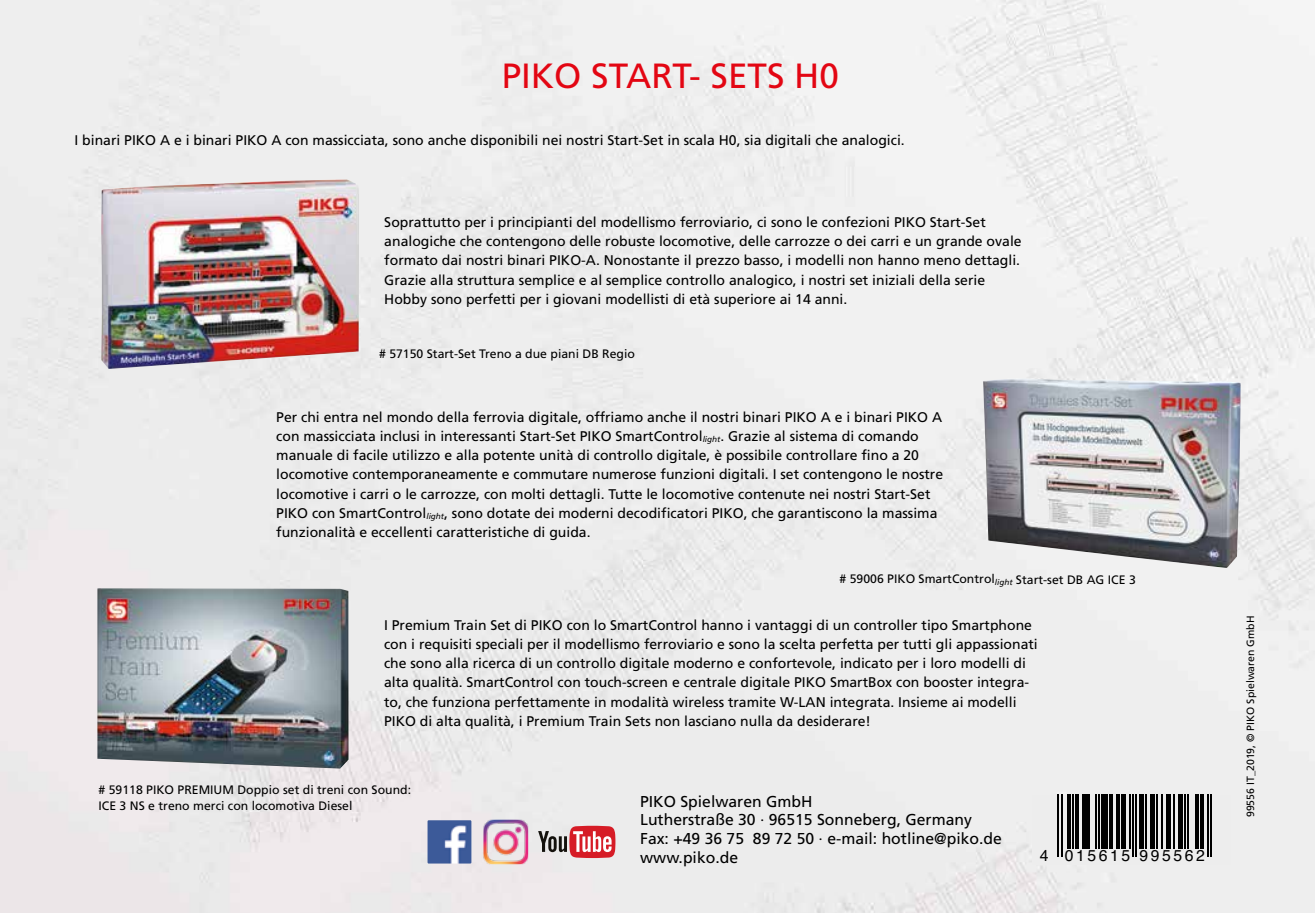
<style>
.page{position:relative;width:1315px;height:913px;background:#eee}
.page>*{position:absolute;margin:0;border:0;box-sizing:border-box;transform-origin:0 0}
.t1{font:35px "Frutiger";color:#e30613}
.t2{font:15.75px/18.9px "Frutiger LT Std";color:#000}
.t3{font:15.75px "Helvetica";letter-spacing:.165em;color:#000}
.t4{font:14px/19.2px "Frutiger";color:#000}
.t5{font:12.25px/15.8px "Frutiger LT Std";color:#000}
.t6{font:10.5px "Frutiger";color:#000}
</style>
<div class="page">
<div style="left:1032px;top:795px;width:198px;height:69px;background:#ededed"></div>
<hr style="left:1057px;top:795px;width:2px;height:62px;background:#000">
<hr style="left:1060px;top:795px;width:2px;height:62px;background:#000">
<hr style="left:1067px;top:795px;width:3px;height:54px;background:#000">
<hr style="left:1072px;top:795px;width:1px;height:54px;background:#000">
<hr style="left:1075px;top:795px;width:3px;height:54px;background:#000">
<hr style="left:1082px;top:795px;width:3px;height:54px;background:#000">
<hr style="left:1086px;top:795px;width:4px;height:54px;background:#000">
<hr style="left:1095px;top:795px;width:1px;height:54px;background:#000">
<hr style="left:1098px;top:795px;width:1px;height:54px;background:#000">
<div style="left:1101px;top:795px;width:7px;height:54px;background:#000"></div>
<hr style="left:1109px;top:795px;width:3px;height:54px;background:#000">
<hr style="left:1116px;top:795px;width:3px;height:54px;background:#000">
<div style="left:1120px;top:795px;width:5px;height:54px;background:#000"></div>
<hr style="left:1129px;top:795px;width:1px;height:54px;background:#000">
<hr style="left:1132px;top:795px;width:1px;height:62px;background:#000">
<hr style="left:1135px;top:795px;width:2px;height:62px;background:#000">
<div style="left:1138px;top:795px;width:5px;height:54px;background:#000"></div>
<hr style="left:1145px;top:795px;width:1px;height:54px;background:#000">
<div style="left:1150px;top:795px;width:5px;height:54px;background:#000"></div>
<hr style="left:1156px;top:795px;width:2px;height:54px;background:#000">
<hr style="left:1161px;top:795px;width:2px;height:54px;background:#000">
<div style="left:1166px;top:795px;width:5px;height:54px;background:#000"></div>
<hr style="left:1172px;top:795px;width:2px;height:54px;background:#000">
<div style="left:1177px;top:795px;width:5px;height:54px;background:#000"></div>
<hr style="left:1184px;top:795px;width:1px;height:54px;background:#000">
<hr style="left:1187px;top:795px;width:2px;height:54px;background:#000">
<hr style="left:1195px;top:795px;width:3px;height:54px;background:#000">
<hr style="left:1200px;top:795px;width:3px;height:54px;background:#000">
<hr style="left:1206px;top:795px;width:2px;height:62px;background:#000">
<hr style="left:1210px;top:795px;width:1px;height:62px;background:#000">
<img style="left:101px;top:179px;width:258px;height:190px">
<img style="left:97px;top:588px;width:251px;height:180px">
<img style="left:982px;top:378px;width:258px;height:190px">
<img style="left:427px;top:820px;width:44px;height:43px">
<img style="left:483px;top:819px;width:45px;height:45px">
<svg style="left:538px;top:826px;width:77px;height:32px;background:#cc7f83"></svg>
<h1 class="t1" style="left:502px;top:55px;width:339px">PIKO START- SETS H0</h1>
<p class="t4" style="left:74px;top:130px;width:832px">I binari PIKO A e i binari PIKO A con massicciata, sono anche disponibili nei nostri Start-Set in scala H0, sia digitali che analogici.</p>
<p class="t4" style="left:384px;top:212px;width:639px">Soprattutto per i principianti del modellismo ferroviario, ci sono le confezioni PIKO Start-Set analogiche che contengono delle robuste locomotive, delle carrozze o dei carri e un grande ovale formato dai nostri binari PIKO-A. Nonostante il prezzo basso, i modelli non hanno meno dettagli.<br>Grazie alla struttura semplice e al semplice controllo analogico, i nostri set iniziali della serie Hobby sono perfetti per i giovani modellisti di età superiore ai 14 anni.</p>
<p class="t5" style="left:379px;top:346px;width:257px"># 57150 Start-Set Treno a due piani DB Regio</p>
<p class="t4" style="left:276px;top:407px;width:668px">Per chi entra nel mondo della ferrovia digitale, offriamo anche il nostri binari PIKO A e i binari PIKO A con massicciata inclusi in interessanti Start-Set PIKO SmartControl<sub>light</sub>. Grazie al sistema di comando manuale di facile utilizzo e alla potente unità di controllo digitale, è possibile controllare fino a 20 locomotive contemporaneamente e commutare numerose funzioni digitali. I set contengono le nostre locomotive i carri o le carrozze, con molti dettagli. Tutte le locomotive contenute nei nostri Start-Set PIKO con SmartControl<sub>light</sub>, sono dotate dei moderni decodificatori PIKO, che garantiscono la massima funzionalità e eccellenti caratteristiche di guida.</p>
<p class="t5" style="left:839px;top:571px;width:298px"># 59006 PIKO SmartControl<sub>light</sub> Start-set DB AG ICE 3</p>
<p class="t4" style="left:384px;top:615px;width:655px">I Premium Train Set di PIKO con lo SmartControl hanno i vantaggi di un controller tipo Smartphone con i requisiti speciali per il modellismo ferroviario e sono la scelta perfetta per tutti gli appassionati che sono alla ricerca di un controllo digitale moderno e confortevole, indicato per i loro modelli di alta qualità. SmartControl con touch-screen e centrale digitale PIKO SmartBox con booster integra&shy;to, che funziona perfettamente in modalità wireless tramite W-LAN integrata. Insieme ai modelli PIKO di alta qualità, i Premium Train Sets non lasciano nulla da desiderare!</p>
<p class="t5" style="left:99px;top:782px;width:314px"># 59118 PIKO PREMIUM Doppio set di treni con Sound:<br>ICE 3 NS e treno merci con locomotiva Diesel</p>
<p class="t2" style="left:640px;top:791px;width:363px">PIKO Spielwaren GmbH<br>Lutherstraße 30 · 96515 Sonneberg, Germany<br>Fax: +49 36 75 89 72 50 · e-mail: hotline@piko.de www.piko.de</p>
<p class="t3" style="left:1039px;top:843px;width:167px">4 015615 995562</p>
<p class="t6" style="left:1244px;top:817px;width:203px;rotate:-90deg">99556 IT_2019, © PIKO Spielwaren GmbH</p>
</div>
